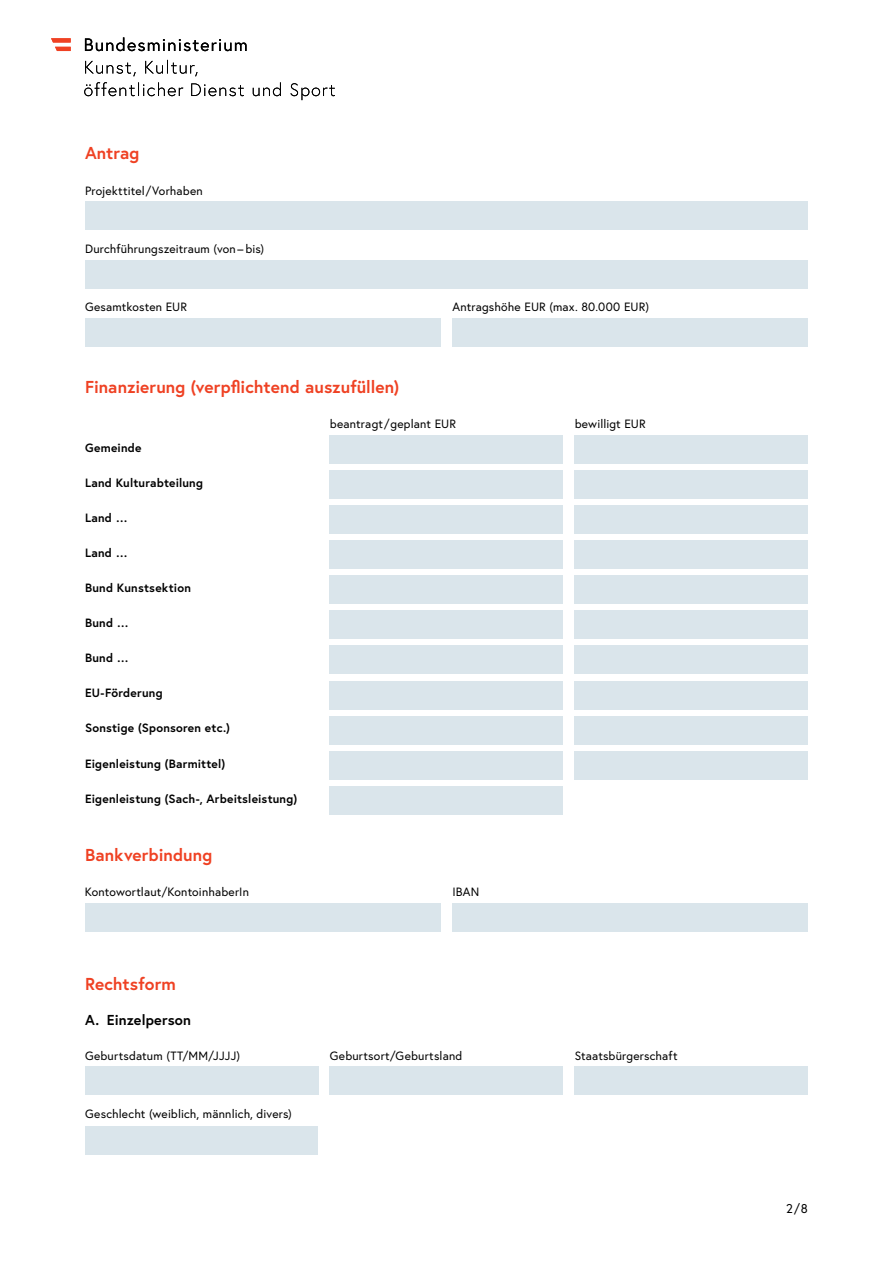
<style>
.page{position:relative;width:893px;height:1263px;background:#fff}
.page>*{position:absolute;margin:0;border:0;box-sizing:border-box;transform-origin:0 0}
.h2_ohne_Nummerierung{font:700 17.25px "Europa Austria";color:#ef4123}
.h3_ohne_Nummerierung{font:700 14.4px "Europa Austria";letter-spacing:.01em;color:#000}
.t1{font:12.75px "Europa Austria";color:#000}
.t2{font:12px "Europa Austria";letter-spacing:.015em;color:#000}
.t3{font:700 12px "Europa Austria";letter-spacing:.02em;color:#000}
</style>
<div class="page">
<svg style="left:84px;top:82px;width:251px;height:18px"></svg>
<svg style="left:85px;top:60px;width:113px;height:16px"></svg>
<svg style="left:85px;top:37px;width:162px;height:14px"></svg>
<svg style="left:51px;top:38px;width:20px;height:13px"></svg>
<div style="left:85px;top:1067px;width:233px;height:28px;background:#dae5eb"></div>
<div style="left:330px;top:1067px;width:233px;height:28px;background:#dae5eb"></div>
<div style="left:575px;top:1067px;width:233px;height:28px;background:#dae5eb"></div>
<div style="left:85px;top:903px;width:355px;height:28px;background:#dae5eb"></div>
<div style="left:452px;top:903px;width:356px;height:28px;background:#dae5eb"></div>
<div style="left:85px;top:1126px;width:233px;height:28px;background:#dae5eb"></div>
<div style="left:330px;top:435px;width:233px;height:28px;background:#dae5eb"></div>
<div style="left:330px;top:470px;width:233px;height:29px;background:#dae5eb"></div>
<div style="left:330px;top:506px;width:233px;height:28px;background:#dae5eb"></div>
<div style="left:330px;top:541px;width:233px;height:28px;background:#dae5eb"></div>
<div style="left:330px;top:576px;width:233px;height:28px;background:#dae5eb"></div>
<div style="left:330px;top:611px;width:233px;height:28px;background:#dae5eb"></div>
<div style="left:330px;top:646px;width:233px;height:28px;background:#dae5eb"></div>
<div style="left:330px;top:681px;width:233px;height:28px;background:#dae5eb"></div>
<div style="left:330px;top:716px;width:233px;height:28px;background:#dae5eb"></div>
<div style="left:330px;top:751px;width:233px;height:28px;background:#dae5eb"></div>
<div style="left:330px;top:786px;width:233px;height:28px;background:#dae5eb"></div>
<div style="left:575px;top:435px;width:233px;height:28px;background:#dae5eb"></div>
<div style="left:575px;top:470px;width:233px;height:29px;background:#dae5eb"></div>
<div style="left:575px;top:506px;width:233px;height:28px;background:#dae5eb"></div>
<div style="left:575px;top:541px;width:233px;height:28px;background:#dae5eb"></div>
<div style="left:575px;top:576px;width:233px;height:28px;background:#dae5eb"></div>
<div style="left:575px;top:611px;width:233px;height:28px;background:#dae5eb"></div>
<div style="left:575px;top:646px;width:233px;height:28px;background:#dae5eb"></div>
<div style="left:575px;top:681px;width:233px;height:28px;background:#dae5eb"></div>
<div style="left:575px;top:716px;width:233px;height:28px;background:#dae5eb"></div>
<div style="left:575px;top:751px;width:233px;height:28px;background:#dae5eb"></div>
<div style="left:85px;top:202px;width:723px;height:28px;background:#dae5eb"></div>
<div style="left:85px;top:260px;width:723px;height:28px;background:#dae5eb"></div>
<div style="left:85px;top:318px;width:356px;height:29px;background:#dae5eb"></div>
<div style="left:452px;top:318px;width:356px;height:29px;background:#dae5eb"></div>
<h2 class="h2_ohne_Nummerierung" style="left:85px;top:142px;width:56px">Antrag</h2>
<p class="t2" style="left:85px;top:183px;width:119px">Projekttitel/Vorhaben</p>
<p class="t2" style="left:85px;top:241px;width:181px">Durchführungszeitraum (von – bis)</p>
<p class="t2" style="left:85px;top:300px;width:104px">Gesamtkosten EUR</p>
<p class="t2" style="left:452px;top:300px;width:198px">Antragshöhe EUR (max. 80.000 EUR)</p>
<h2 class="h2_ohne_Nummerierung" style="left:85px;top:375px;width:316px">Finanzierung (verpflichtend auszufüllen)</h2>
<p class="t3" style="left:85px;top:439px;width:58px">Gemeinde</p>
<p class="t3" style="left:85px;top:474px;width:119px">Land Kulturabteilung</p>
<p class="t3" style="left:85px;top:510px;width:44px">Land …</p>
<p class="t3" style="left:85px;top:545px;width:44px">Land …</p>
<p class="t3" style="left:85px;top:580px;width:107px">Bund Kunstsektion</p>
<p class="t3" style="left:85px;top:615px;width:45px">Bund …</p>
<p class="t3" style="left:85px;top:650px;width:45px">Bund …</p>
<p class="t3" style="left:85px;top:685px;width:79px">EU-Förderung</p>
<p class="t3" style="left:85px;top:720px;width:146px">Sonstige (Sponsoren etc.)</p>
<p class="t3" style="left:85px;top:755px;width:142px">Eigenleistung (Barmittel)</p>
<p class="t3" style="left:85px;top:790px;width:214px">Eigenleistung (Sach-, Arbeitsleistung)</p>
<h2 class="h2_ohne_Nummerierung" style="left:85px;top:843px;width:129px">Bankverbindung</h2>
<p class="t2" style="left:330px;top:416px;width:128px">beantragt/geplant EUR</p>
<p class="t2" style="left:85px;top:884px;width:166px">Kontowortlaut/KontoinhaberIn</p>
<p class="t2" style="left:452px;top:884px;width:28px">IBAN</p>
<h2 class="h2_ohne_Nummerierung" style="left:85px;top:972px;width:92px">Rechtsform</h2>
<h3 class="h3_ohne_Nummerierung" style="left:85px;top:1010px;width:108px">A. Einzelperson</h3>
<p class="t2" style="left:575px;top:416px;width:73px">bewilligt EUR</p>
<p class="t2" style="left:85px;top:1048px;width:157px">Geburtsdatum (TT/MM/JJJJ)</p>
<p class="t2" style="left:330px;top:1048px;width:134px">Geburtsort/Geburtsland</p>
<p class="t2" style="left:575px;top:1048px;width:104px">Staatsbürgerschaft</p>
<p class="t2" style="left:85px;top:1106px;width:208px">Geschlecht (weiblich, männlich, divers)</p>
<p class="t1" style="left:786px;top:1200px;width:23px">2/8</p>
</div>
